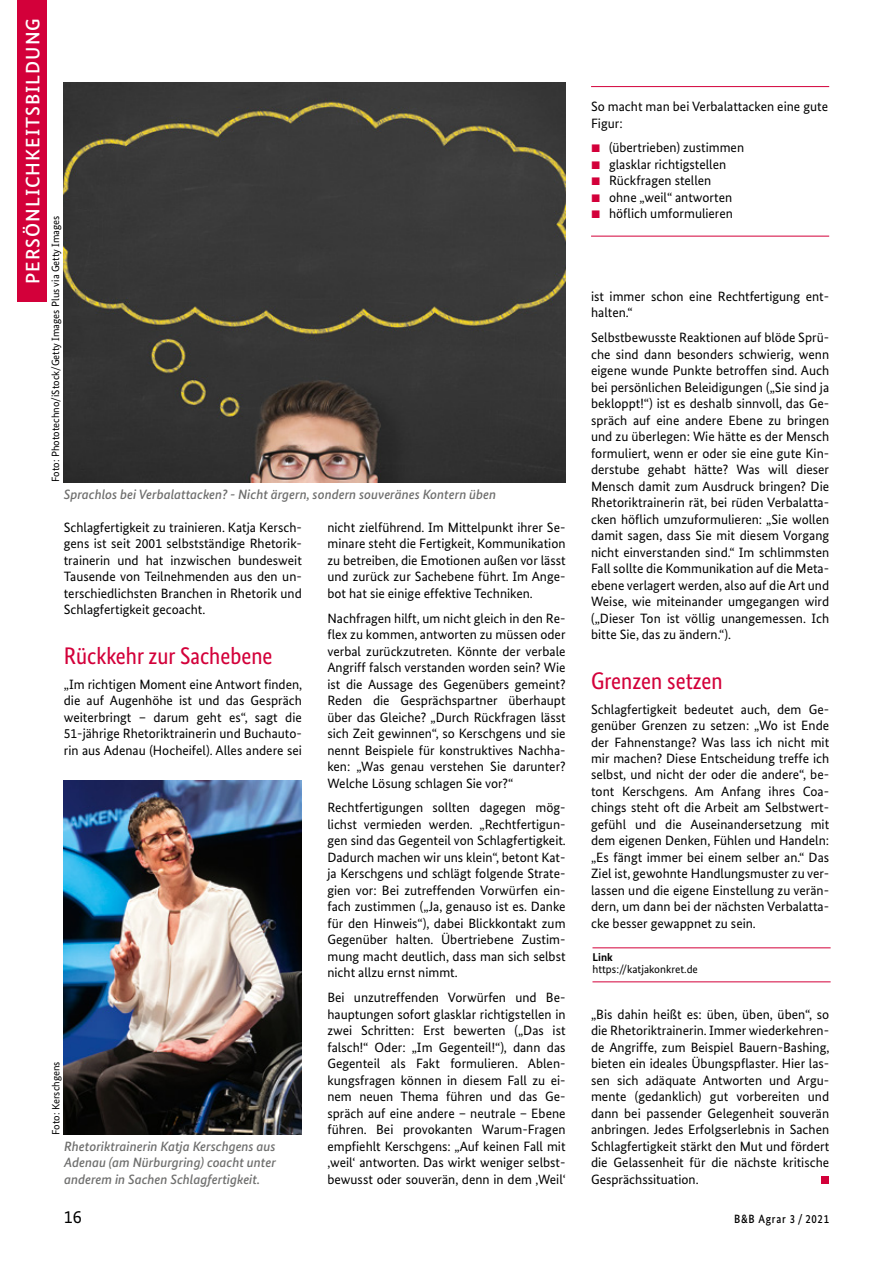
<style>
.page{position:relative;width:893px;height:1263px;background:#fff}
.page>*{position:absolute;margin:0;border:0;box-sizing:border-box;transform-origin:0 0}
.t1{font:24px "Bundes Sans Cond";color:#d3003a}
.t2{font:500 19.5px "Bundes Sans";letter-spacing:.05em;color:#fff}
.t3{font:18px "Bundes Sans";color:#000}
.t4{font:13.5px/16.5px "Bundes Sans";color:#000;text-align:justify}
.t5{font:italic 500 13.5px/16.5px "Bundes Sans";color:#6f6f6e;text-align:justify}
.t6{font:500 12px "Bundes Sans";letter-spacing:.07em;color:#000;scale:.9 1}
.t7{font:11.25px "Bundes Sans";color:#000}
.t8{font:700 11.25px "Bundes Sans";color:#000}
.t9{font:10.5px "Bundes Sans";color:#000}
</style>
<div class="page">
<img style="left:64px;top:780px;width:238px;height:355px">
<hr style="left:591px;top:86px;width:238px;height:1px;background:#d3003a">
<hr style="left:591px;top:236px;width:238px;height:1px;background:#d3003a">
<div style="left:821px;top:1176px;width:8px;height:8px;background:#d3003a"></div>
<hr style="left:592px;top:947px;width:239px;height:1px;background:#d3003a">
<hr style="left:592px;top:981px;width:239px;height:1px;background:#d3003a">
<img style="left:63px;top:83px;width:502px;height:399px">
<div style="left:17px;top:0;width:30px;height:302px;background:#d3003a"></div>
<h2 class="t2" style="left:21px;top:284px;width:267px;rotate:-90deg">PERSÖNLICHKEITSBILDUNG</h2>
<p class="t9" style="left:49px;top:482px;width:268px;rotate:-90deg">Foto: Phototechno/iStock/Getty Images Plus via Getty Images</p>
<p class="t5" style="left:64px;top:486px;width:434px">Sprachlos bei Verbalattacken? - Nicht ärgern, sondern souveränes Kontern üben</p>
<p class="t4" style="left:64px;top:519px;width:240px">Schlagfertigkeit zu trainieren. Katja Kersch&shy;gens ist seit 2001 selbstständige Rhetorik&shy;trainerin und hat inzwischen bundesweit Tausende von Teilnehmenden aus den un&shy;terschiedlichsten Branchen in Rhetorik und Schlagfertigkeit gecoacht.</p>
<h1 class="t1" style="left:64px;top:642px;width:210px">Rückkehr zur Sachebene</h1>
<p class="t4" style="left:64px;top:676px;width:240px">„Im richtigen Moment eine Antwort finden, die auf Augenhöhe ist und das Gespräch weiterbringt – darum geht es“, sagt die 51-jährige Rhetoriktrainerin und Buchauto&shy;rin aus Adenau (Hocheifel). Alles andere sei</p>
<p class="t9" style="left:50px;top:1135px;width:75px;rotate:-90deg">Foto: Kerschgens</p>
<p class="t5" style="left:64px;top:1138px;width:213px">Rhetoriktrainerin Katja Kerschgens aus Adenau (am Nürburgring) coacht unter anderem in Sachen Schlagfertigkeit.</p>
<p class="t4" style="left:327px;top:519px;width:240px">nicht zielführend. Im Mittelpunkt ihrer Se&shy;minare steht die Fertigkeit, Kommunikation zu betreiben, die Emotionen außen vor lässt und zurück zur Sachebene führt. Im Ange&shy;bot hat sie einige effektive Techniken.</p>
<p class="t4" style="left:327px;top:610px;width:240px">Nachfragen hilft, um nicht gleich in den Re&shy;flex zu kommen, antworten zu müssen oder verbal zurückzutreten. Könnte der verbale Angriff falsch verstanden worden sein? Wie ist die Aussage des Gegenübers gemeint?<br>Reden die Gesprächspartner überhaupt über das Gleiche? „Durch Rückfragen lässt sich Zeit gewinnen“, so Kerschgens und sie nennt Beispiele für konstruktives Nachha&shy;ken: „Was genau verstehen Sie darunter?<br>Welche Lösung schlagen Sie vor?“</p>
<p class="t4" style="left:327px;top:799px;width:240px">Rechtfertigungen sollten dagegen mög&shy;lichst vermieden werden. „Rechtfertigun&shy;gen sind das Gegenteil von Schlagfertigkeit.<br>Dadurch machen wir uns klein“, betont Kat&shy;ja Kerschgens und schlägt folgende Strate&shy;gien vor: Bei zutreffenden Vorwürfen ein&shy;fach zustimmen („Ja, genauso ist es. Danke für den Hinweis“), dabei Blickkontakt zum Gegenüber halten. Übertriebene Zustim&shy;mung macht deutlich, dass man sich selbst nicht allzu ernst nimmt.</p>
<p class="t4" style="left:327px;top:989px;width:240px">Bei unzutreffenden Vorwürfen und Be&shy;hauptungen sofort glasklar richtigstellen in zwei Schritten: Erst bewerten („Das ist falsch!“ Oder: „Im Gegenteil!“), dann das Gegenteil als Fakt formulieren. Ablen&shy;kungsfragen können in diesem Fall zu ei&shy;nem neuen Thema führen und das Ge&shy;spräch auf eine andere – neutrale – Ebene führen. Bei provokanten Warum-Fragen empfiehlt Kerschgens: „Auf keinen Fall mit ‚weil‘ antworten. Das wirkt weniger selbst&shy;bewusst oder souverän, denn in dem ‚Weil‘</p>
<p class="t4" style="left:591px;top:98px;width:238px">So macht man bei Verbalattacken eine gute<br>Figur:</p>
<p class="t4" style="left:609px;top:139px;width:137px;text-align:left">(übertrieben) zustimmen glasklar richtigstellen<br>Rückfragen stellen<br>ohne „weil“ antworten höflich umformulieren</p>
<p class="t4" style="left:591px;top:288px;width:240px">ist immer schon eine Rechtfertigung ent&shy;halten.“</p>
<p class="t4" style="left:591px;top:329px;width:240px">Selbstbewusste Reaktionen auf blöde Sprü&shy;che sind dann besonders schwierig, wenn eigene wunde Punkte betroffen sind. Auch bei persönlichen Beleidigungen („Sie sind ja bekloppt!“) ist es deshalb sinnvoll, das Ge&shy;spräch auf eine andere Ebene zu bringen und zu überlegen: Wie hätte es der Mensch formuliert, wenn er oder sie eine gute Kin&shy;derstube gehabt hätte? Was will dieser Mensch damit zum Ausdruck bringen? Die Rhetoriktrainerin rät, bei rüden Verbalatta&shy;cken höflich umzuformulieren: „Sie wollen damit sagen, dass Sie mit diesem Vorgang nicht einverstanden sind.“ Im schlimmsten Fall sollte die Kommunikation auf die Meta&shy;ebene verlagert werden, also auf die Art und Weise, wie miteinander umgegangen wird („Dieser Ton ist völlig unangemessen. Ich bitte Sie, das zu ändern.“).</p>
<h1 class="t1" style="left:591px;top:667px;width:133px">Grenzen setzen</h1>
<p class="t4" style="left:591px;top:700px;width:240px">Schlagfertigkeit bedeutet auch, dem Ge&shy;genüber Grenzen zu setzen: „Wo ist Ende der Fahnenstange? Was lass ich nicht mit mir machen? Diese Entscheidung treffe ich selbst, und nicht der oder die andere“, be&shy;tont Kerschgens. Am Anfang ihres Coa&shy;chings steht oft die Arbeit am Selbstwert&shy;gefühl und die Auseinandersetzung mit dem eigenen Denken, Fühlen und Handeln: „Es fängt immer bei einem selber an.“ Das Ziel ist, gewohnte Handlungsmuster zu ver&shy;lassen und die eigene Einstellung zu verän&shy;dern, um dann bei der nächsten Verbalatta&shy;cke besser gewappnet zu sein.</p>
<p class="t8" style="left:592px;top:950px;width:22px">Link</p>
<p class="t7" style="left:592px;top:962px;width:107px">https://katjakonkret.de</p>
<p class="t4" style="left:591px;top:1006px;width:240px">„Bis dahin heißt es: üben, üben, üben“, so die Rhetoriktrainerin. Immer wiederkehren&shy;de Angriffe, zum Beispiel Bauern-Bashing, bieten ein ideales Übungspflaster. Hier las&shy;sen sich adäquate Antworten und Argu&shy;mente (gedanklich) gut vorbereiten und dann bei passender Gelegenheit souverän anbringen. Jedes Erfolgserlebnis in Sachen Schlagfertigkeit stärkt den Mut und fördert die Gelassenheit für die nächste kritische Gesprächssituation.</p>
<h3 class="t3" style="left:64px;top:1206px;width:19px">16</h3>
<p class="t6" style="left:734px;top:1212px;width:107px">B&amp;B Agrar 3 / 2021</p>
</div>
